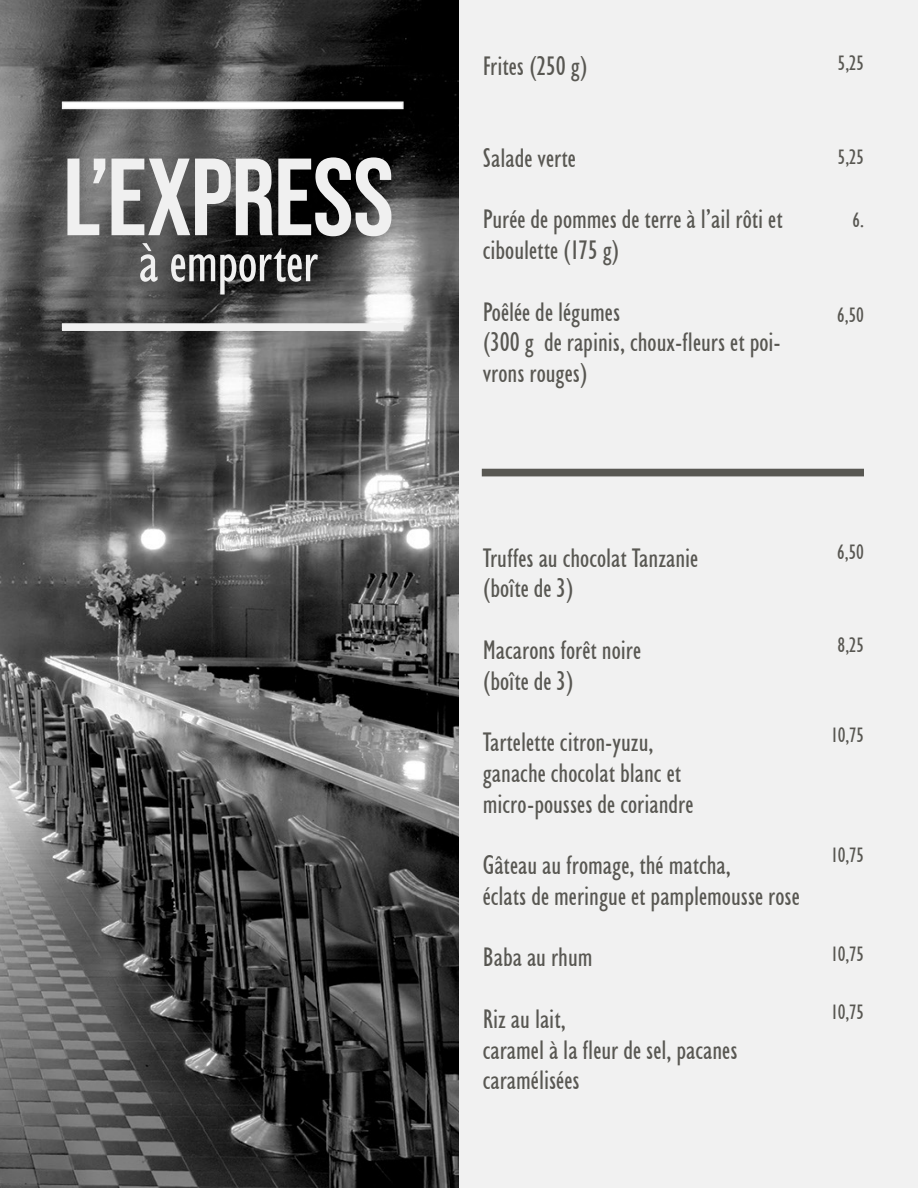
<style>
.page{position:relative;width:918px;height:1188px;background:#fff}
.page>*{position:absolute;margin:0;border:0;box-sizing:border-box;transform-origin:0 0}
.t1{font:109.5px "Bebas Neue";letter-spacing:-.01em;color:#f0f0f0}
.sous_titre_menu{font:condensed 58.5px "Humanist 521 BT";letter-spacing:-.015em;color:#f0f0f0}
.t2{font:condensed 27px/30.8px "Humanist 521 BT";color:#585752}
.PRIX_MENU_EXPRESS{font:condensed 21px "Humanist 521 BT";color:#585752}
</style>
<div class="page">
<div style="left:459px;top:0;width:459px;height:1188px;background:#f1f1f1"></div>
<img style="left:0;top:0;width:459px;height:1188px">
<div style="left:62px;top:101px;width:342px;height:8px;background:#fff;border:2px solid #f0f0f0"></div>
<div style="left:62px;top:323px;width:342px;height:8px;background:#f0f0f0;border:2px solid #f0f0f0"></div>
<div style="left:482px;top:469px;width:382px;height:7px;background:#585752"></div>
<p class="t1" style="left:63px;top:135px;width:332px">L’EXPRESS</p>
<p class="sous_titre_menu" style="left:139px;top:228px;width:181px">à emporter</p>
<p class="t2" style="left:483px;top:50px;width:107px">Frites (250 g)</p>
<p class="PRIX_MENU_EXPRESS" style="left:838px;top:51px;width:28px">5,25</p>
<p class="t2" style="left:483px;top:142px;width:95px">Salade verte</p>
<p class="PRIX_MENU_EXPRESS" style="left:838px;top:145px;width:28px">5,25</p>
<p class="t2" style="left:483px;top:204px;width:302px">Purée de pommes de terre à l’ail rôti et ciboulette (175 g)</p>
<p class="t2" style="left:483px;top:296px;width:139px">Poêlée de légumes</p>
<p class="t2" style="left:483px;top:327px;width:300px">(300 g de rapinis, choux-fleurs et poi&shy;vrons rouges)</p>
<p class="PRIX_MENU_EXPRESS" style="left:853px;top:208px;width:13px">6.</p>
<p class="PRIX_MENU_EXPRESS" style="left:837px;top:303px;width:28px">6,50</p>
<p class="t2" style="left:483px;top:542px;width:217px">Truffes au chocolat Tanzanie</p>
<p class="t2" style="left:483px;top:573px;width:92px">(boîte de 3)</p>
<p class="t2" style="left:483px;top:634px;width:160px">Macarons forêt noire</p>
<p class="t2" style="left:483px;top:665px;width:92px">(boîte de 3)</p>
<p class="t2" style="left:483px;top:726px;width:172px">Tartelette citron-yuzu,</p>
<p class="t2" style="left:483px;top:757px;width:200px">ganache chocolat blanc et</p>
<p class="t2" style="left:483px;top:788px;width:212px">micro-pousses de coriandre</p>
<p class="t2" style="left:483px;top:849px;width:250px">Gâteau au fromage, thé matcha,</p>
<p class="t2" style="left:483px;top:880px;width:319px">éclats de meringue et pamplemousse rose</p>
<p class="t2" style="left:483px;top:942px;width:111px">Baba au rhum</p>
<p class="t2" style="left:483px;top:1003px;width:84px">Riz au lait,</p>
<p class="t2" style="left:483px;top:1034px;width:256px">caramel à la fleur de sel, pacanes</p>
<p class="t2" style="left:483px;top:1065px;width:98px">caramélisées</p>
<p class="PRIX_MENU_EXPRESS" style="left:837px;top:540px;width:28px">6,50</p>
<p class="PRIX_MENU_EXPRESS" style="left:838px;top:633px;width:28px">8,25</p>
<p class="PRIX_MENU_EXPRESS" style="left:832px;top:723px;width:34px">10,75</p>
<p class="PRIX_MENU_EXPRESS" style="left:832px;top:843px;width:34px">10,75</p>
<p class="PRIX_MENU_EXPRESS" style="left:832px;top:942px;width:34px">10,75</p>
<p class="PRIX_MENU_EXPRESS" style="left:832px;top:1000px;width:34px">10,75</p>
</div>
